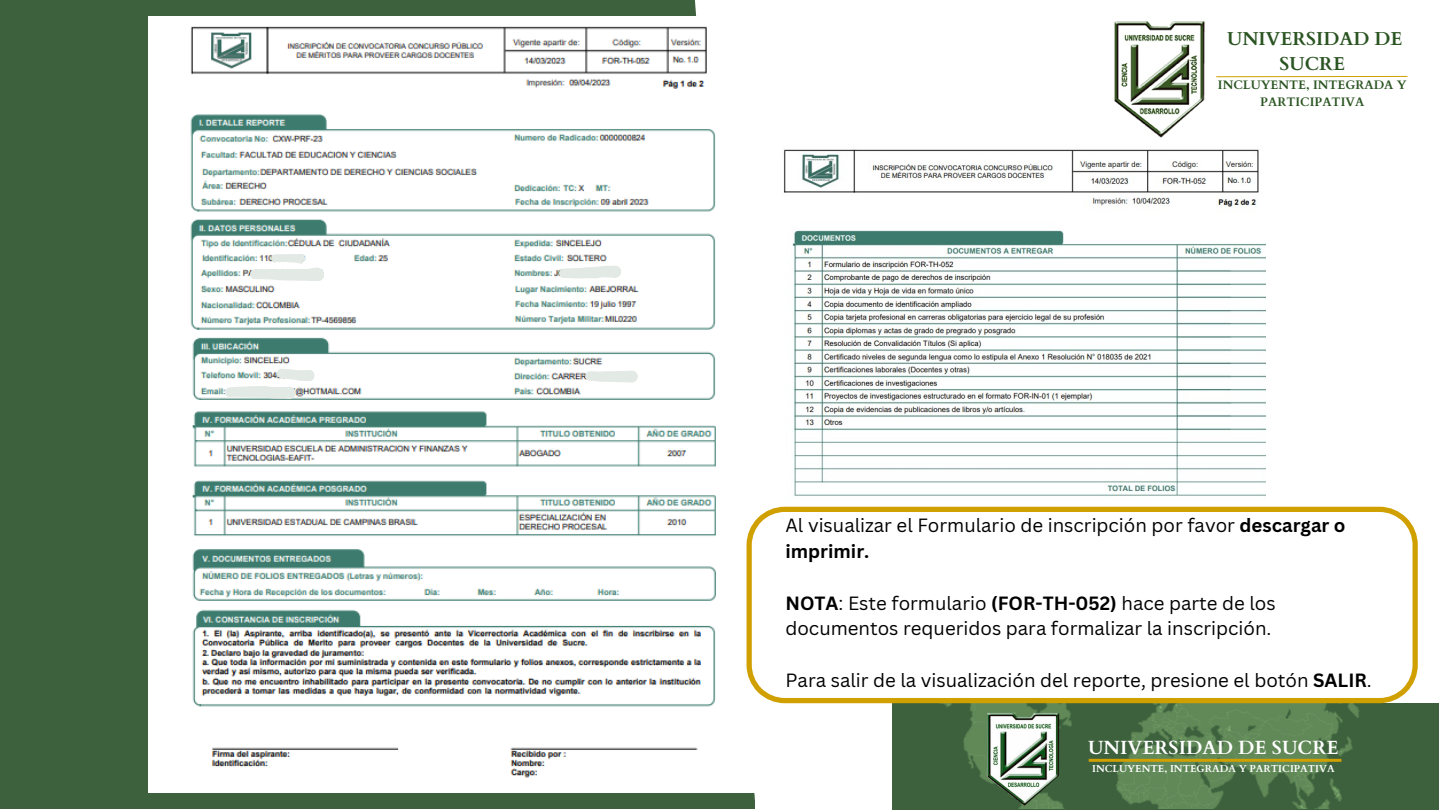
<style>
.page{position:relative;width:1440px;height:810px;background:#fff}
.page>*{position:absolute;margin:0;border:0;box-sizing:border-box;transform-origin:0 0}
.t1{font:700 19.1px "Cardo";color:#fff}
.t2{font:18.7px/25.9px "Canva Sans";color:#000}
.t3{font:700 18.7px/25.6px "Cardo";color:#2a5421;text-align:center}
.t4{font:700 12.3px/16.8px "Cardo";color:#2a5421;text-align:center}
.t5{font:700 10.1px "Cardo";color:#fff}
.s1{font-weight:700}
</style>
<div class="page">
<img style="left:783px;top:149px;width:483px;height:347px">
<img style="left:1114px;top:21px;width:103px;height:117px">
<hr style="left:1216px;top:76px;width:191px;height:1px;background:#cfa000">
<div style="left:892px;top:703px;width:547px;height:106px;background:#3d613d"></div>
<img style="left:928px;top:703px;width:455px;height:106px">
<img style="left:979px;top:703px;width:89px;height:107px">
<hr style="left:1089px;top:759px;width:252px;height:3px;background:#cfa000">
<div style="left:0;top:0;width:755px;height:809px;background:#3d613d"></div>
<img style="left:148px;top:17px;width:607px;height:775px">
<svg style="left:747px;top:507px;width:671px;height:196px"></svg>
<svg style="left:250px;top:254px;width:74px;height:27px"></svg>
<svg style="left:559px;top:266px;width:62px;height:13px"></svg>
<svg style="left:225px;top:369px;width:89px;height:30px"></svg>
<svg style="left:585px;top:371px;width:53px;height:11px"></svg>
<p class="t3" style="left:1227px;top:26px;width:177px">UNIVERSIDAD DE<br>SUCRE</p>
<p class="t4" style="left:1218px;top:77px;width:190px">INCLUYENTE, INTEGRADA Y<br>PARTICIPATIVA</p>
<p class="t2" style="left:785px;top:512px;width:562px">Al visualizar el Formulario de inscripción por favor <span class="s1">descargar o imprimir.</span></p>
<p class="t2" style="left:785px;top:589px;width:492px"><span class="s1">NOTA</span>: Este formulario <span class="s1">(FOR-TH-052)</span> hace parte de los documentos requeridos para formalizar la inscripción.</p>
<p class="t2" style="left:785px;top:667px;width:588px">Para salir de la visualización del reporte, presione el botón <span class="s1">SALIR</span>.</p>
<p class="t1" style="left:1088px;top:735px;width:252px">UNIVERSIDAD DE SUCRE</p>
<p class="t5" style="left:1092px;top:762px;width:244px">INCLUYENTE, INTEGRADA Y PARTICIPATIVA</p>
</div>
